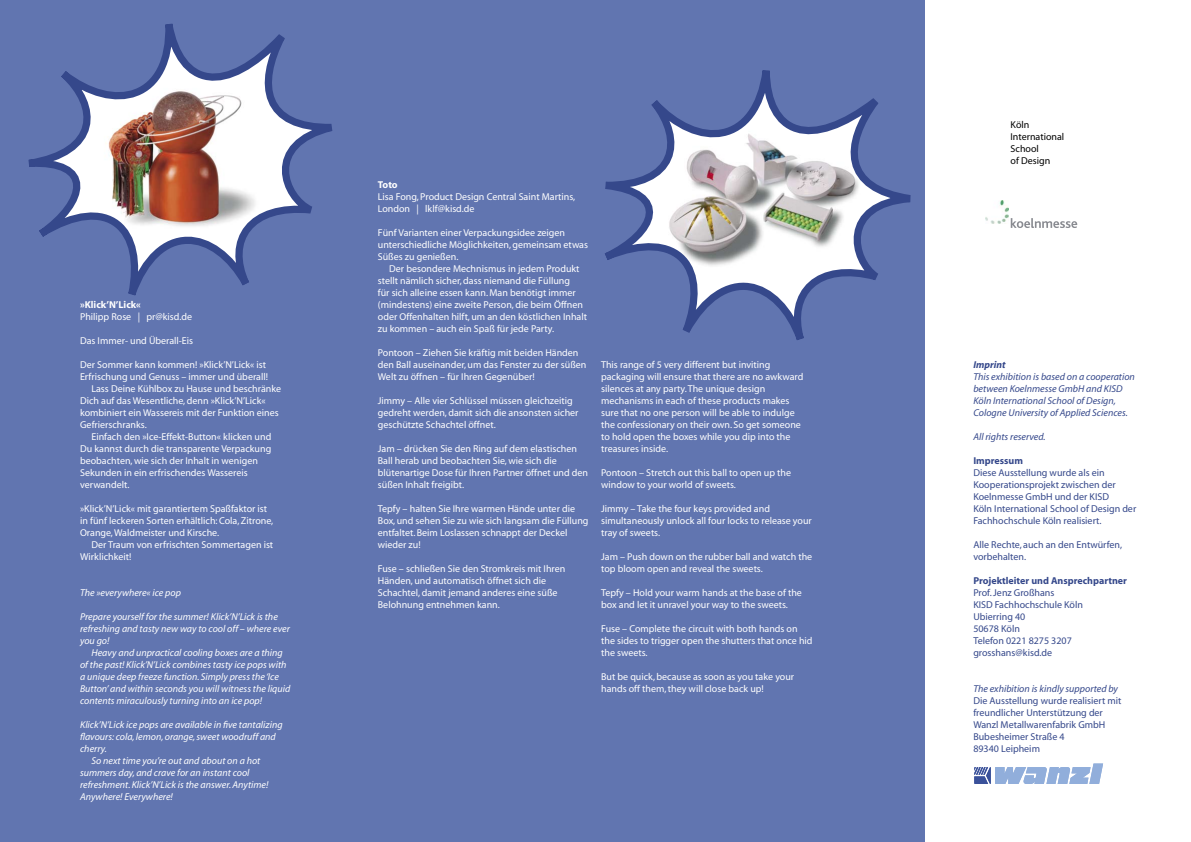
<style>
.page{position:relative;width:1191px;height:842px;background:#fff}
.page>*{position:absolute;margin:0;border:0;box-sizing:border-box;transform-origin:0 0}
.t1{font:10px/12px "Myriad";color:#fff}
.t2{font:italic 10px/12px "Myriad";color:#fff}
.t3{font:10px/12px "Myriad";color:#35488b}
.t4{font:italic 10px/12px "Myriad";color:#35488b}
.t5{font:700 10px "Myriad";color:#35488b}
.t6{font:10px/12px "Myriad";color:#000}
.t7{font:700 10px "Myriad";color:#fff}
.t8{font:italic 700 10px "Myriad";color:#35488b}
</style>
<div class="page">
<div style="left:0;top:0;width:924px;height:842px;background:#6175b0"></div>
<svg style="left:605px;top:70px;width:305px;height:270px"></svg>
<svg style="left:29px;top:24px;width:303px;height:271px"></svg>
<img style="left:985px;top:201px;width:23px;height:23px">
<svg style="left:1010px;top:218px;width:67px;height:10px"></svg>
<svg style="left:974px;top:763px;width:129px;height:21px"></svg>
<p class="t7" style="left:80px;top:299px;width:62px">»Klick’N’Lick«</p>
<p class="t1" style="left:80px;top:311px;width:113px">Philipp Rose | pr@kisd.de</p>
<p class="t1" style="left:80px;top:335px;width:115px">Das Immer- und Überall-Eis</p>
<p class="t1" style="left:80px;top:359px;width:188px">Der Sommer kann kommen! »Klick’N’Lick« ist</p>
<p class="t1" style="left:80px;top:371px;width:189px">Erfrischung und Genuss – immer und überall!</p>
<p class="t1" style="left:91px;top:383px;width:191px">Lass Deine Kühlbox zu Hause und beschränke</p>
<p class="t1" style="left:80px;top:395px;width:187px">Dich auf das Wesentliche, denn »Klick’N’Lick«</p>
<p class="t1" style="left:80px;top:407px;width:200px">kombiniert ein Wassereis mit der Funktion eines</p>
<p class="t1" style="left:80px;top:419px;width:68px">Gefrierschranks.</p>
<p class="t1" style="left:91px;top:431px;width:181px">Einfach den »Ice-Effekt-Button« klicken und</p>
<p class="t1" style="left:80px;top:443px;width:193px">Du kannst durch die transparente Verpackung</p>
<p class="t1" style="left:80px;top:455px;width:179px">beobachten, wie sich der Inhalt in wenigen</p>
<p class="t1" style="left:80px;top:467px;width:169px">Sekunden in ein erfrischendes Wassereis</p>
<p class="t1" style="left:80px;top:479px;width:51px">verwandelt.</p>
<p class="t1" style="left:80px;top:503px;width:195px">»Klick’N’Lick« mit garantiertem Spaßfaktor ist in fünf leckeren Sorten erhältlich: Cola, Zitrone,<br>Orange, Waldmeister und Kirsche.</p>
<p class="t1" style="left:80px;top:539px;width:195px;text-indent:11px">Der Traum von erfrischten Sommertagen ist<br>Wirklichkeit!</p>
<p class="t2" style="left:80px;top:587px;width:102px">The »everywhere« ice pop</p>
<p class="t2" style="left:80px;top:611px;width:211px">Prepare yourself for the summer! Klick’N’Lick is the refreshing and tasty new way to cool off – where ever you go!</p>
<p class="t2" style="left:80px;top:647px;width:212px;text-indent:11px">Heavy and unpractical cooling boxes are a thing of the past! Klick’N’Lick combines tasty ice pops with a unique deep freeze function. Simply press the ‘Ice Button’ and within seconds you will witness the liquid contents miraculously turning into an ice pop!</p>
<p class="t2" style="left:80px;top:719px;width:204px">Klick’N’Lick ice pops are available in five tantalizing</p>
<p class="t2" style="left:80px;top:731px;width:197px">flavours: cola, lemon, orange, sweet woodruff and</p>
<p class="t2" style="left:80px;top:743px;width:28px">cherry.</p>
<p class="t2" style="left:91px;top:755px;width:170px">So next time you’re out and about on a hot</p>
<p class="t2" style="left:80px;top:767px;width:171px">summers day, and crave for an instant cool</p>
<p class="t2" style="left:80px;top:779px;width:190px">refreshment. Klick’N’Lick is the answer. Anytime!</p>
<p class="t2" style="left:80px;top:791px;width:94px">Anywhere! Everywhere!</p>
<p class="t7" style="left:378px;top:179px;width:21px">Toto</p>
<p class="t1" style="left:378px;top:191px;width:199px">Lisa Fong, Product Design Central Saint Martins,<br>London | lklf@kisd.de</p>
<p class="t1" style="left:378px;top:227px;width:212px">Fünf Varianten einer Verpackungsidee zeigen unterschiedliche Möglichkeiten, gemeinsam etwas<br>Süßes zu genießen.</p>
<p class="t1" style="left:378px;top:263px;width:211px;text-indent:11px">Der besondere Mechnismus in jedem Produkt stellt nämlich sicher, dass niemand die Füllung<br>für sich alleine essen kann. Man benötigt immer (mindestens) eine zweite Person, die beim Öffnen oder Offenhalten hilft, um an den köstlichen Inhalt zu kommen – auch ein Spaß für jede Party.</p>
<p class="t1" style="left:378px;top:347px;width:210px">Pontoon – Ziehen Sie kräftig mit beiden Händen den Ball auseinander, um das Fenster zu der süßen<br>Welt zu öffnen – für Ihren Gegenüber!</p>
<p class="t1" style="left:378px;top:395px;width:202px">Jimmy – Alle vier Schlüssel müssen gleichzeitig gedreht werden, damit sich die ansonsten sicher geschützte Schachtel öffnet.</p>
<p class="t1" style="left:378px;top:443px;width:212px">Jam – drücken Sie den Ring auf dem elastischen Ball herab und beobachten Sie, wie sich die blütenartige Dose für Ihren Partner öffnet und den süßen Inhalt freigibt.</p>
<p class="t1" style="left:378px;top:503px;width:212px">Tepfy – halten Sie Ihre warmen Hände unter die Box, und sehen Sie zu wie sich langsam die Füllung entfaltet. Beim Loslassen schnappt der Deckel wieder zu!</p>
<p class="t1" style="left:378px;top:563px;width:189px">Fuse – schließen Sie den Stromkreis mit Ihren Händen, und automatisch öffnet sich die Schachtel, damit jemand anderes eine süße Belohnung entnehmen kann.</p>
<p class="t1" style="left:601px;top:359px;width:204px">This range of 5 very different but inviting packaging will ensure that there are no awkward silences at any party. The unique design mechanisms in each of these products makes sure that no one person will be able to indulge the confessionary on their own. So get someone to hold open the boxes while you dip into the treasures inside.</p>
<p class="t1" style="left:601px;top:467px;width:191px">Pontoon – Stretch out this ball to open up the window to your world of sweets.</p>
<p class="t1" style="left:601px;top:503px;width:212px">Jimmy – Take the four keys provided and simultaneously unlock all four locks to release your tray of sweets.</p>
<p class="t1" style="left:601px;top:551px;width:213px">Jam – Push down on the rubber ball and watch the top bloom open and reveal the sweets.</p>
<p class="t1" style="left:601px;top:587px;width:202px">Tepfy – Hold your warm hands at the base of the box and let it unravel your way to the sweets.</p>
<p class="t1" style="left:601px;top:623px;width:213px">Fuse – Complete the circuit with both hands on the sides to trigger open the shutters that once hid the sweets.</p>
<p class="t1" style="left:601px;top:671px;width:195px">But be quick, because as soon as you take your hands off them, they will close back up!</p>
<p class="t6" style="left:1010px;top:119px;width:55px">Köln<br>International<br>School<br>of Design</p>
<p class="t8" style="left:973px;top:359px;width:34px">Imprint</p>
<p class="t4" style="left:973px;top:371px;width:163px">This exhibition is based on a cooperation between Koelnmesse GmbH and KISD Köln International School of Design, Cologne University of Applied Sciences.</p>
<p class="t4" style="left:973px;top:431px;width:74px">All rights reserved.</p>
<p class="t5" style="left:973px;top:455px;width:51px">Impressum</p>
<p class="t3" style="left:973px;top:467px;width:164px">Diese Ausstellung wurde als ein Kooperationsprojekt zwischen der Koelnmesse GmbH und der KISD<br>Köln International School of Design der Fachhochschule Köln realisiert.</p>
<p class="t3" style="left:973px;top:539px;width:150px">Alle Rechte, auch an den Entwürfen, vorbehalten.</p>
<p class="t5" style="left:973px;top:575px;width:155px">Projektleiter und Ansprechpartner</p>
<p class="t3" style="left:973px;top:587px;width:111px">Prof. Jenz Großhans<br>KISD Fachhochschule Köln<br>Ubierring 40<br>50678 Köln<br>Telefon 0221 8275 3207 grosshans@kisd.de</p>
<p class="t4" style="left:973px;top:683px;width:146px">The exhibition is kindly supported by</p>
<p class="t3" style="left:973px;top:695px;width:150px">Die Ausstellung wurde realisiert mit freundlicher Unterstützung der<br>Wanzl Metallwarenfabrik GmbH<br>Bubesheimer Straße 4<br>89340 Leipheim</p>
</div>
